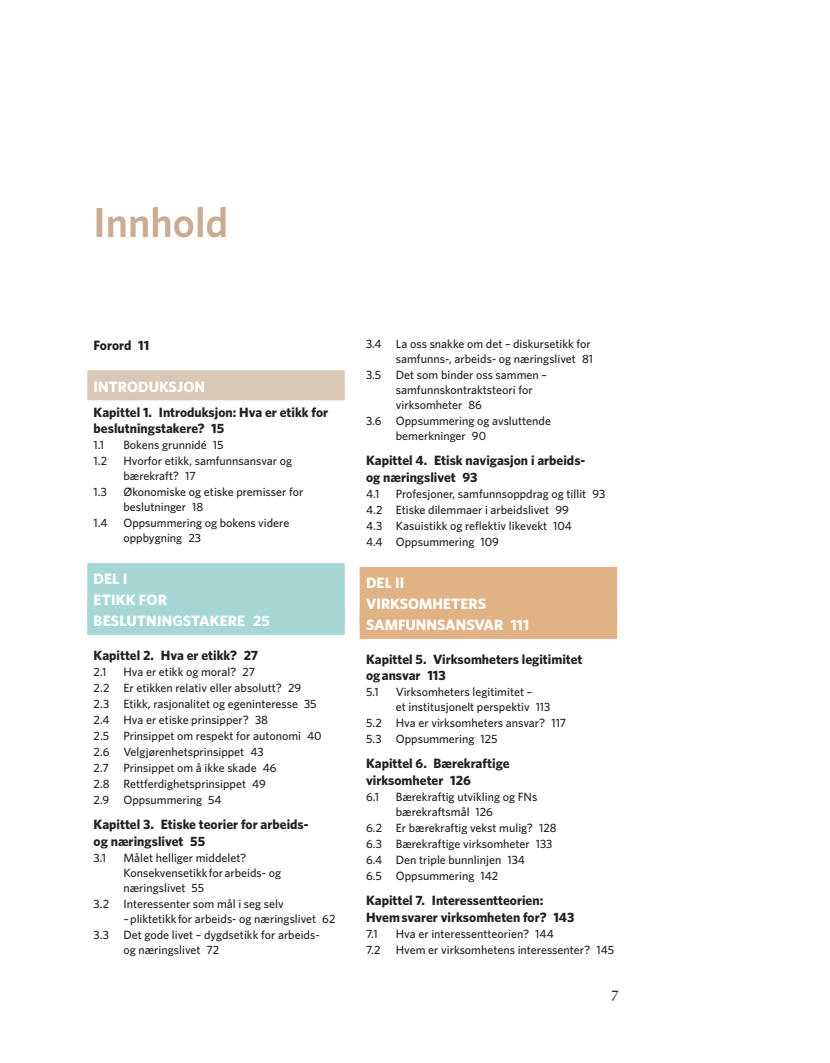
<style>
.page{position:relative;width:830px;height:1063px;background:#fff}
.page>*{position:absolute;margin:0;border:0;box-sizing:border-box;transform-origin:0 0}
.innfort1titt_s{font:600 42px "Whitney";color:#caab93}
.t1{font:16.5px "Minion Pro";color:#231f20}
.t2{font:700 15px/21px "Whitney";color:#fff}
.t3{font:700 13.5px/16.5px "Whitney";color:#231f20}
.t4{font:500 12px/16px "Whitney";color:#231f20}
</style>
<div class="page">
<div style="left:87px;top:370px;width:257px;height:30px;background:#dbc7b6"></div>
<div style="left:87px;top:563px;width:257px;height:60px;background:#a7d7d4"></div>
<div style="left:87px;top:605px;width:257px;height:30px;background:#a7d7d4"></div>
<div style="left:359px;top:567px;width:258px;height:60px;background:#e1b285"></div>
<div style="left:359px;top:609px;width:258px;height:30px;background:#e1b285"></div>
<p class="innfort1titt_s" style="left:94px;top:195px;width:136px">Innhold</p>
<p class="t3" style="left:94px;top:336px;width:57px">Forord 11</p>
<p class="t2" style="left:94px;top:375px;width:113px">INTRODUKSJON</p>
<p class="t3" style="left:94px;top:403px;width:236px">Kapittel 1. Introduksjon: Hva er etikk for beslutningstakere? 15</p>
<p class="t4" style="left:94px;top:437px;width:12px">1.1</p>
<p class="t4" style="left:123px;top:437px;width:101px">Bokens grunnidé 15</p>
<p class="t4" style="left:94px;top:453px;width:15px">1.2</p>
<p class="t4" style="left:123px;top:453px;width:170px;line-height:15px">Hvorfor etikk, samfunnsansvar og bærekraft? 17</p>
<p class="t4" style="left:94px;top:484px;width:15px">1.3</p>
<p class="t4" style="left:123px;top:484px;width:181px;line-height:15px">Økonomiske og etiske premisser for beslutninger 18</p>
<p class="t4" style="left:94px;top:515px;width:15px">1.4</p>
<p class="t4" style="left:123px;top:515px;width:167px;line-height:15px">Oppsummering og bokens videre oppbygning 23</p>
<p class="t2" style="left:94px;top:568px;width:178px">DEL I<br>ETIKK FOR<br>BESLUTNINGSTAKERE 25</p>
<p class="t3" style="left:94px;top:647px;width:166px">Kapittel 2. Hva er etikk? 27</p>
<p class="t4" style="left:94px;top:663px;width:14px">2.1</p>
<p class="t4" style="left:94px;top:663px;width:229px;text-indent:30px">Hva er etikk og moral? 27<br>2.2 Er etikken relativ eller absolutt? 29<br>2.3 Etikk, rasjonalitet og egeninteresse 35<br>2.4 Hva er etiske prinsipper? 38<br>2.5 Prinsippet om respekt for autonomi 40<br>2.6 Velgjørenhetsprinsippet 43<br>2.7 Prinsippet om å ikke skade 46<br>2.8 Rettferdighetsprinsippet 49<br>2.9 Oppsummering 54</p>
<p class="t3" style="left:94px;top:816px;width:216px">Kapittel 3. Etiske teorier for arbeids&shy;og næringslivet 55</p>
<p class="t4" style="left:94px;top:850px;width:14px">3.1</p>
<p class="t4" style="left:123px;top:850px;width:124px">Målet helliger middelet?</p>
<p class="t4" style="left:123px;top:865px;width:159px">Konsekvensetikk for arbeids- og</p>
<p class="t4" style="left:123px;top:880px;width:82px">næringslivet 55</p>
<p class="t4" style="left:94px;top:896px;width:191px">3.2 Interessenter som mål i seg selv</p>
<p class="t4" style="left:123px;top:911px;width:213px">– pliktetikk for arbeids- og næringslivet 62</p>
<p class="t4" style="left:94px;top:927px;width:227px">3.3 Det gode livet – dygdsetikk for arbeids-</p>
<p class="t4" style="left:123px;top:942px;width:97px">og næringslivet 72</p>
<p class="t4" style="left:366px;top:336px;width:226px">3.4 La oss snakke om det – diskursetikk for</p>
<p class="t4" style="left:395px;top:351px;width:199px">samfunns-, arbeids- og næringslivet 81</p>
<p class="t4" style="left:366px;top:367px;width:182px">3.5 Det som binder oss sammen –</p>
<p class="t4" style="left:395px;top:382px;width:138px">samfunnskontraktsteori for</p>
<p class="t4" style="left:395px;top:397px;width:88px">virksomheter 86</p>
<p class="t4" style="left:366px;top:413px;width:186px">3.6 Oppsummering og avsluttende</p>
<p class="t4" style="left:395px;top:428px;width:92px">bemerkninger 90</p>
<p class="t3" style="left:366px;top:452px;width:221px">Kapittel 4. Etisk navigasjon i arbeids&shy;og næringslivet 93</p>
<p class="t4" style="left:366px;top:486px;width:15px">4.1</p>
<p class="t4" style="left:366px;top:486px;width:240px;text-indent:30px">Profesjoner, samfunnsoppdrag og tillit 93<br>4.2 Etiske dilemmaer i arbeidslivet 99<br>4.3 Kasuistikk og reflektiv likevekt 104<br>4.4 Oppsummering 109</p>
<p class="t2" style="left:366px;top:572px;width:164px">DEL II<br>VIRKSOMHETERS<br>SAMFUNNSANSVAR 111</p>
<p class="t3" style="left:366px;top:650px;width:218px">Kapittel 5. Virksomheters legitimitet og ansvar 113</p>
<p class="t4" style="left:366px;top:684px;width:14px">5.1</p>
<p class="t4" style="left:395px;top:684px;width:138px">Virksomheters legitimitet –</p>
<p class="t4" style="left:395px;top:699px;width:156px">et institusjonelt perspektiv 113</p>
<p class="t4" style="left:366px;top:715px;width:202px">5.2 Hva er virksomheters ansvar? 117</p>
<p class="t4" style="left:366px;top:731px;width:133px">5.3 Oppsummering 125</p>
<p class="t3" style="left:366px;top:755px;width:145px">Kapittel 6. Bærekraftige virksomheter 126</p>
<p class="t4" style="left:366px;top:789px;width:15px">6.1</p>
<p class="t4" style="left:395px;top:789px;width:143px">Bærekraftig utvikling og FNs</p>
<p class="t4" style="left:395px;top:804px;width:99px">bærekraftsmål 126</p>
<p class="t4" style="left:366px;top:820px;width:192px">6.2 Er bærekraftig vekst mulig? 128</p>
<p class="t4" style="left:366px;top:836px;width:188px">6.3 Bærekraftige virksomheter 133</p>
<p class="t4" style="left:366px;top:852px;width:160px">6.4 Den triple bunnlinjen 134</p>
<p class="t4" style="left:366px;top:868px;width:134px">6.5 Oppsummering 142</p>
<p class="t3" style="left:366px;top:892px;width:210px">Kapittel 7. Interessentteorien:<br>Hvem svarer virksomheten for? 143</p>
<p class="t4" style="left:366px;top:925px;width:13px">7.1</p>
<p class="t4" style="left:395px;top:925px;width:159px">Hva er interessentteorien? 144</p>
<p class="t4" style="left:366px;top:941px;width:16px">7.2</p>
<p class="t4" style="left:395px;top:941px;width:220px">Hvem er virksomhetens interessenter? 145</p>
<h2 class="t1" style="left:611px;top:982px;width:10px">7</h2>
</div>
